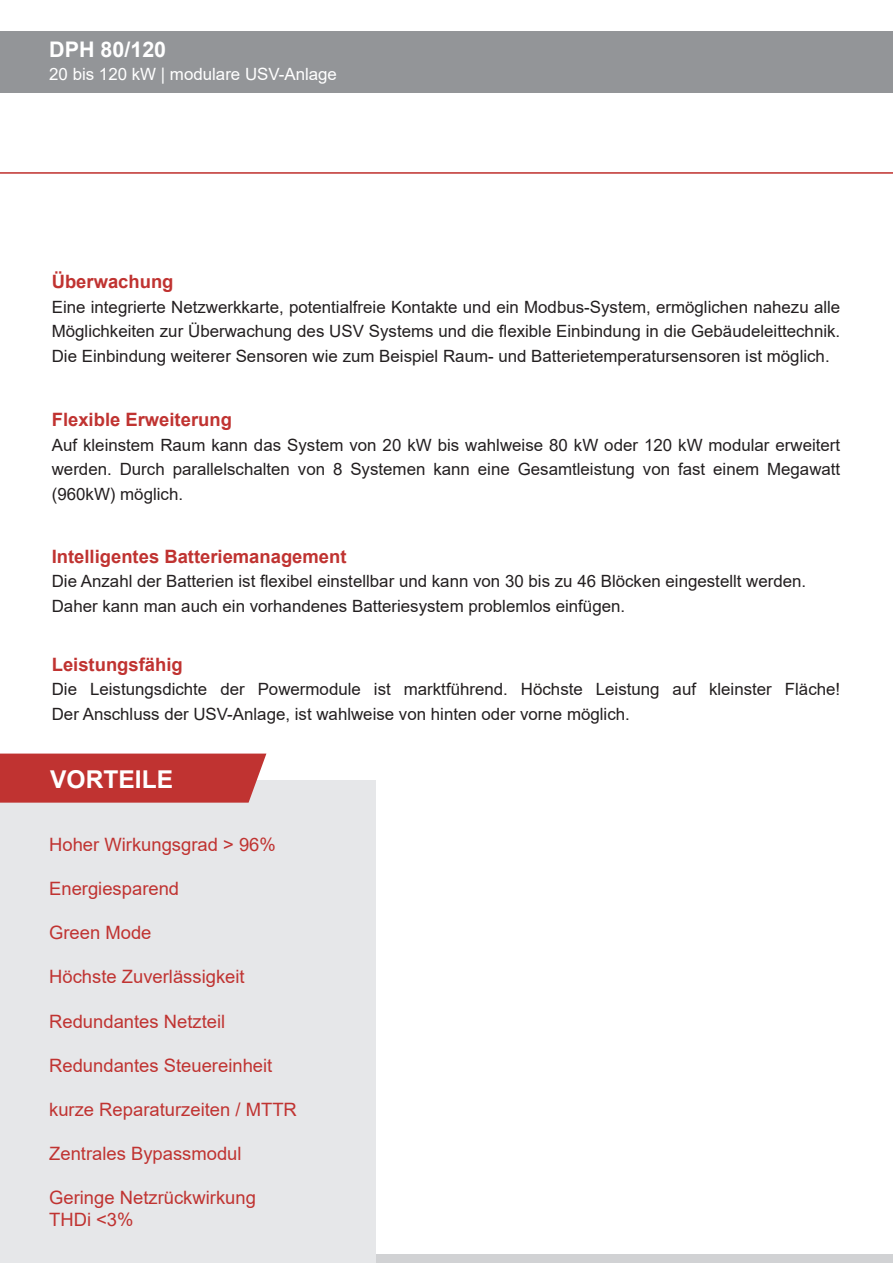
<style>
.page{position:relative;width:893px;height:1263px;background:#fff}
.page>*{position:absolute;margin:0;border:0;box-sizing:border-box;transform-origin:0 0}
.t1{font:700 24.6px "Arial";color:#fff}
.t2{font:700 21.45px "Arial";color:#fff}
.t3{font:18.45px/22px "Arial";color:#c03331}
.t4{font:700 18.45px "Arial";color:#c03331}
.t5{font:16.95px/24.6px "Arial";color:#231f20;text-align:justify}
.t6{font:16.95px "Arial";color:#fff}
</style>
<div class="page">
<div style="left:0;top:1254px;width:893px;height:9px;background:#d1d2d4"></div>
<hr style="left:0;top:172px;width:893px;height:2px;background:#c03331">
<div style="left:0;top:780px;width:375px;height:483px;background:#e6e7e9"></div>
<svg style="left:0;top:753px;width:266px;height:50px;background:#c23c3a"></svg>
<div style="left:0;top:31px;width:893px;height:61px;background:#939598"></div>
<p class="t2" style="left:49px;top:35px;width:119px">DPH 80/120</p>
<p class="t6" style="left:49px;top:63px;width:289px">20 bis 120 kW | modulare USV-Anlage</p>
<p class="t4" style="left:52px;top:269px;width:123px">Überwachung</p>
<p class="t5" style="left:52px;top:294px;width:790px">Eine integrierte Netzwerkkarte, potentialfreie Kontakte und ein Modbus-System, ermöglichen nahezu alle Möglichkeiten zur Überwachung des USV Systems und die flexible Einbindung in die Gebäudeleittechnik.<br>Die Einbindung weiterer Sensoren wie zum Beispiel Raum- und Batterietemperatursensoren ist möglich.</p>
<p class="t4" style="left:52px;top:407px;width:182px">Flexible Erweiterung</p>
<p class="t5" style="left:52px;top:432px;width:790px">Auf kleinstem Raum kann das System von 20 kW bis wahlweise 80 kW oder 120 kW modular erweitert werden. Durch parallelschalten von 8 Systemen kann eine Gesamtleistung von fast einem Megawatt (960kW) möglich.</p>
<p class="t4" style="left:52px;top:543px;width:296px">Intelligentes Batteriemanagement</p>
<p class="t5" style="left:52px;top:569px;width:756px">Die Anzahl der Batterien ist flexibel einstellbar und kann von 30 bis zu 46 Blöcken eingestellt werden.<br>Daher kann man auch ein vorhandenes Batteriesystem problemlos einfügen.</p>
<p class="t4" style="left:52px;top:651px;width:132px">Leistungsfähig</p>
<p class="t5" style="left:52px;top:677px;width:790px">Die Leistungsdichte der Powermodule ist marktführend. Höchste Leistung auf kleinster Fläche!<br>Der Anschluss der USV-Anlage, ist wahlweise von hinten oder vorne möglich.</p>
<p class="t1" style="left:50px;top:762px;width:124px">VORTEILE</p>
<p class="t3" style="left:49px;top:833px;width:228px">Hoher Wirkungsgrad &gt; 96%</p>
<p class="t3" style="left:49px;top:877px;width:132px">Energiesparend</p>
<p class="t3" style="left:49px;top:921px;width:104px">Green Mode</p>
<p class="t3" style="left:49px;top:966px;width:197px">Höchste Zuverlässigkeit</p>
<p class="t3" style="left:49px;top:1010px;width:178px">Redundantes Netzteil</p>
<p class="t3" style="left:49px;top:1054px;width:225px">Redundantes Steuereinheit</p>
<p class="t3" style="left:49px;top:1098px;width:249px">kurze Reparaturzeiten / MTTR</p>
<p class="t3" style="left:49px;top:1142px;width:194px">Zentrales Bypassmodul</p>
<p class="t3" style="left:49px;top:1187px;width:208px">Geringe Netzrückwirkung<br>THDi &lt;3%</p>
</div>
